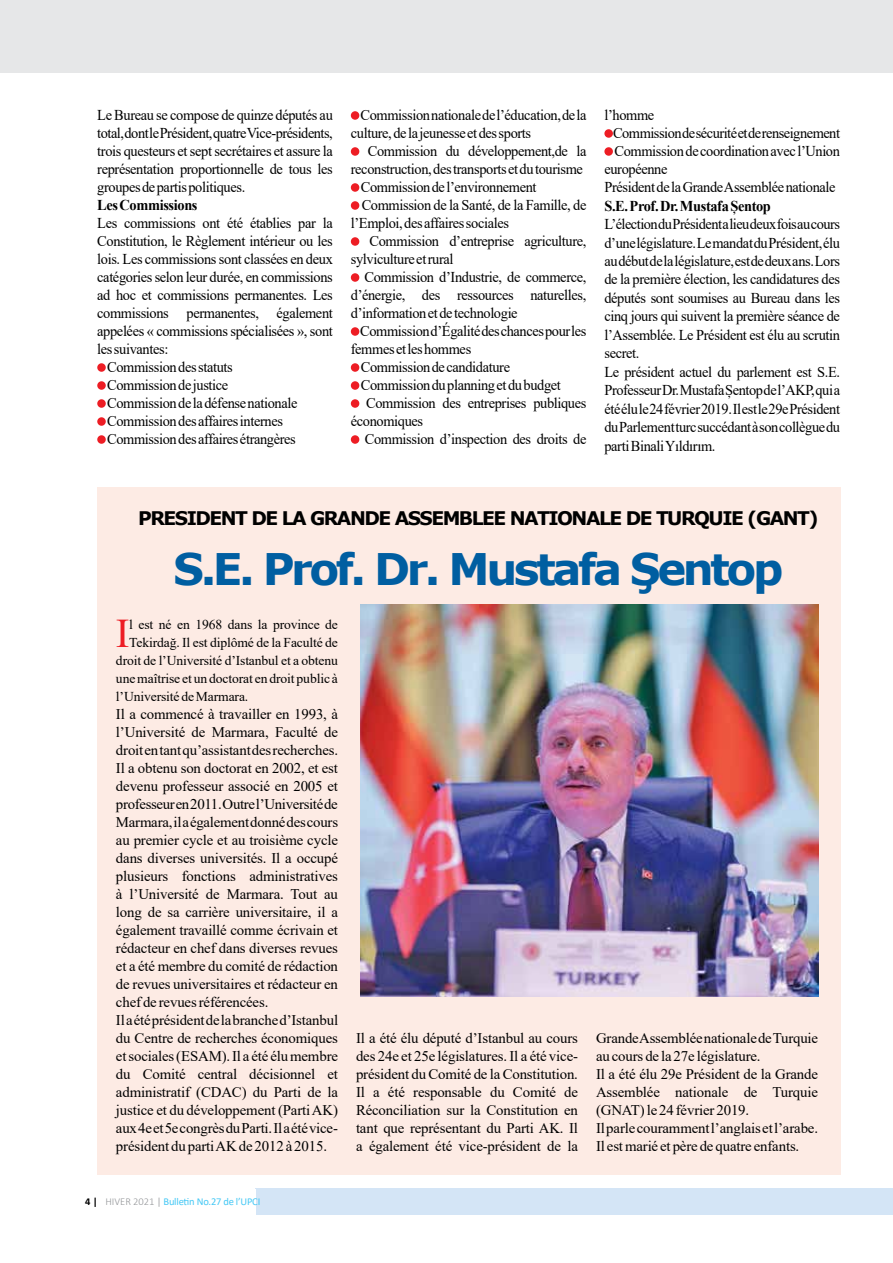
<style>
.page{position:relative;width:893px;height:1263px;background:#fff}
.page>*{position:absolute;margin:0;border:0;box-sizing:border-box;transform-origin:0 0}
.t1{font:700 43.5px "Verdana";letter-spacing:-.08em;color:#005ea1}
.t2{font:40.65px "Times New Roman";color:#ed1d24}
.t3{font:700 18.75px "Verdana";letter-spacing:-.08em;color:#000}
.t4{font:15px/18.5px "Times New Roman";letter-spacing:-.025em;color:#000;scale:.96 1}
.t5{font:700 15px "Times New Roman";letter-spacing:-.025em;color:#000;scale:.96 1}
.t6{font:14.7px/18px "Times New Roman";letter-spacing:-.01em;color:#000}
.t7{font:13.5px "Times New Roman";letter-spacing:-.01em;color:#000}
.t8{font:10.5px "Calibri";letter-spacing:-.02em;color:#44c8f5}
.s1{font-weight:700;color:#000}
.s2{font-weight:300;color:#939598}
.s3{font-weight:300;color:#808285}
</style>
<div class="page">
<div style="left:256px;top:1189px;width:637px;height:26px;background:#d4e5f6"></div>
<div style="left:97px;top:363px;width:9px;height:9px;background:#ed1d24;border-radius:50%"></div>
<div style="left:97px;top:381px;width:9px;height:9px;background:#ed1d24;border-radius:50%"></div>
<div style="left:97px;top:399px;width:9px;height:9px;background:#ed1d24;border-radius:50%"></div>
<div style="left:97px;top:417px;width:9px;height:9px;background:#ed1d24;border-radius:50%"></div>
<div style="left:97px;top:435px;width:9px;height:9px;background:#ed1d24;border-radius:50%"></div>
<div style="left:351px;top:111px;width:8px;height:9px;background:#ed1d24;border-radius:50%"></div>
<div style="left:351px;top:147px;width:8px;height:9px;background:#ed1d24;border-radius:50%"></div>
<div style="left:351px;top:183px;width:8px;height:9px;background:#ed1d24;border-radius:50%"></div>
<div style="left:351px;top:201px;width:8px;height:9px;background:#ed1d24;border-radius:50%"></div>
<div style="left:351px;top:237px;width:8px;height:9px;background:#ed1d24;border-radius:50%"></div>
<div style="left:351px;top:273px;width:8px;height:9px;background:#ed1d24;border-radius:50%"></div>
<div style="left:351px;top:327px;width:8px;height:9px;background:#ed1d24;border-radius:50%"></div>
<div style="left:351px;top:363px;width:8px;height:9px;background:#ed1d24;border-radius:50%"></div>
<div style="left:351px;top:381px;width:8px;height:9px;background:#ed1d24;border-radius:50%"></div>
<div style="left:351px;top:399px;width:8px;height:9px;background:#ed1d24;border-radius:50%"></div>
<div style="left:351px;top:435px;width:8px;height:9px;background:#ed1d24;border-radius:50%"></div>
<div style="left:604px;top:129px;width:9px;height:9px;background:#ed1d24;border-radius:50%"></div>
<div style="left:604px;top:147px;width:9px;height:9px;background:#ed1d24;border-radius:50%"></div>
<div style="left:97px;top:487px;width:744px;height:687px;background:#fdebe4"></div>
<img style="left:360px;top:604px;width:458px;height:392px">
<div style="left:0;top:0;width:893px;height:73px;background:#e6e7e8"></div>
<p class="t4" style="left:97px;top:105px;width:247px;line-height:18px;text-align:justify">Le Bureau se compose de quinze députés au total, dont le Président, quatre Vice-présidents, trois questeurs et sept secrétaires et assure la représentation proportionnelle de tous les groupes de partis politiques.</p>
<p class="t5" style="left:97px;top:194px;width:106px">Les Commissions</p>
<p class="t4" style="left:97px;top:213px;width:247px">Les commissions ont été établies par la</p>
<p class="t4" style="left:97px;top:231px;width:247px">Constitution, le Règlement intérieur ou les</p>
<p class="t4" style="left:97px;top:249px;width:247px">lois. Les commissions sont classées en deux</p>
<p class="t4" style="left:97px;top:267px;width:247px">catégories selon leur durée, en commissions</p>
<p class="t4" style="left:97px;top:285px;width:247px">ad hoc et commissions permanentes. Les</p>
<p class="t4" style="left:97px;top:303px;width:247px">commissions permanentes, également</p>
<p class="t4" style="left:97px;top:321px;width:247px">appelées « commissions spécialisées », sont</p>
<p class="t4" style="left:97px;top:339px;width:76px">les suivantes:</p>
<p class="t4" style="left:107px;top:357px;width:132px">Commission des statuts</p>
<p class="t4" style="left:107px;top:375px;width:128px">Commission de justice</p>
<p class="t4" style="left:107px;top:393px;width:200px">Commission de la défense nationale</p>
<p class="t4" style="left:107px;top:411px;width:185px">Commission des affaires internes</p>
<p class="t4" style="left:107px;top:429px;width:198px">Commission des affaires étrangères</p>
<p class="t4" style="left:351px;top:105px;width:247px;line-height:18px;text-indent:10px">Commission nationale de l’éducation, de la culture, de la jeunesse et des sports</p>
<p class="t4" style="left:368px;top:141px;width:229px">Commission du développement,de la</p>
<p class="t4" style="left:351px;top:159px;width:243px">reconstruction, des transports et du tourisme</p>
<p class="t4" style="left:361px;top:177px;width:185px">Commission de l’environnement</p>
<p class="t4" style="left:362px;top:195px;width:236px">Commission de la Santé, de la Famille, de</p>
<p class="t4" style="left:351px;top:213px;width:166px">l’Emploi, des affaires sociales</p>
<p class="t4" style="left:370px;top:231px;width:227px">Commission d’entreprise agriculture,</p>
<p class="t4" style="left:351px;top:249px;width:108px">sylviculture et rural</p>
<p class="t4" style="left:365px;top:267px;width:233px">Commission d’Industrie, de commerce,</p>
<p class="t4" style="left:351px;top:285px;width:247px">d’énergie, des ressources naturelles,</p>
<p class="t4" style="left:351px;top:303px;width:175px">d’information et de technologie</p>
<p class="t4" style="left:360px;top:321px;width:237px">Commission d’Égalité des chances pour les</p>
<p class="t4" style="left:351px;top:339px;width:127px">femmes et les hommes</p>
<p class="t4" style="left:361px;top:357px;width:157px">Commission de candidature</p>
<p class="t4" style="left:361px;top:375px;width:210px">Commission du planning et du budget</p>
<p class="t4" style="left:366px;top:393px;width:231px">Commission des entreprises publiques</p>
<p class="t4" style="left:351px;top:411px;width:77px">économiques</p>
<p class="t4" style="left:365px;top:429px;width:232px">Commission d’inspection des droits de</p>
<p class="t4" style="left:604px;top:105px;width:53px">l’homme</p>
<p class="t4" style="left:613px;top:123px;width:238px">Commission de sécurité et de renseignement</p>
<p class="t4" style="left:614px;top:141px;width:236px">Commission de coordination avec l’Union</p>
<p class="t4" style="left:604px;top:159px;width:67px">européenne</p>
<p class="t4" style="left:604px;top:177px;width:242px">Président de la Grande Assemblée nationale</p>
<p class="t5" style="left:604px;top:195px;width:175px">S.E. Prof. Dr. Mustafa Șentop</p>
<p class="t4" style="left:604px;top:214px;width:247px">L’élection du Président a lieu deux fois au cours d’une législature. Le mandat du Président, élu au début de la législature, est de deux ans. Lors de la première élection, les candidatures des députés sont soumises au Bureau dans les cinq jours qui suivent la première séance de l’Assemblée. Le Président est élu au scrutin secret.<br>Le président actuel du parlement est S.E.<br>Professeur Dr. Mustafa Șentop de l’AKP, qui a été élu le 24 février 2019. Il est le 29e Président du Parlement turc succédant à son collègue du parti Binali Yıldırım.</p>
<p class="t3" style="left:138px;top:504px;width:682px">PRESIDENT DE LA GRANDE ASSEMBLEE NATIONALE DE TURQUIE (GANT)</p>
<h1 class="t1" style="left:173px;top:538px;width:612px">S.E. Prof. Dr. Mustafa Şentop</h1>
<h2 class="t2" style="left:116px;top:605px;width:15px">I</h2>
<p class="t7" style="left:129px;top:615px;width:210px">l est né en 1968 dans la province de</p>
<p class="t7" style="left:129px;top:633px;width:210px">Tekirdağ. Il est diplômé de la Faculté de</p>
<p class="t7" style="left:116px;top:651px;width:224px">droit de l’Université d’Istanbul et a obtenu</p>
<p class="t7" style="left:116px;top:669px;width:224px">une maîtrise et un doctorat en droit public à</p>
<p class="t7" style="left:116px;top:687px;width:134px">l’Université de Marmara.</p>
<p class="t6" style="left:116px;top:705px;width:224px">Il a commencé à travailler en 1993, à l’Université de Marmara, Faculté de droit en tant qu’assistant des recherches.<br>Il a obtenu son doctorat en 2002, et est devenu professeur associé en 2005 et professeur en 2011. Outre l’Université de Marmara, il a également donné des cours au premier cycle et au troisième cycle dans diverses universités. Il a occupé plusieurs fonctions administratives à l’Université de Marmara. Tout au long de sa carrière universitaire, il a également travaillé comme écrivain et rédacteur en chef dans diverses revues et a été membre du comité de rédaction de revues universitaires et rédacteur en chef de revues référencées.<br>Il a été président de la branche d’Istanbul du Centre de recherches économiques et sociales (ESAM). Il a été élu membre du Comité central décisionnel et administratif (CDAC) du Parti de la justice et du développement (Parti AK) aux 4e et 5e congrès du Parti. Il a été vice&shy;président du parti AK de 2012 à 2015.</p>
<p class="t8" style="left:85px;top:1194px;width:177px"><span class="s1">4 |</span> <span class="s2">HIVER 2021</span> <span class="s3">|</span> Bulletin No.27 de l’UPCI</p>
<p class="t6" style="left:356px;top:1029px;width:224px;text-align:justify">Il a été élu député d’Istanbul au cours des 24e et 25e législatures. Il a été vice&shy;président du Comité de la Constitution.<br>Il a été responsable du Comité de Réconciliation sur la Constitution en tant que représentant du Parti AK. Il a également été vice-président de la</p>
<p class="t6" style="left:596px;top:1029px;width:224px">Grande Assemblée nationale de Turquie au cours de la 27e législature.<br>Il a été élu 29e Président de la Grande Assemblée nationale de Turquie (GNAT) le 24 février 2019.<br>Il parle couramment l’anglais et l’arabe.<br>Il est marié et père de quatre enfants.</p>
</div>
